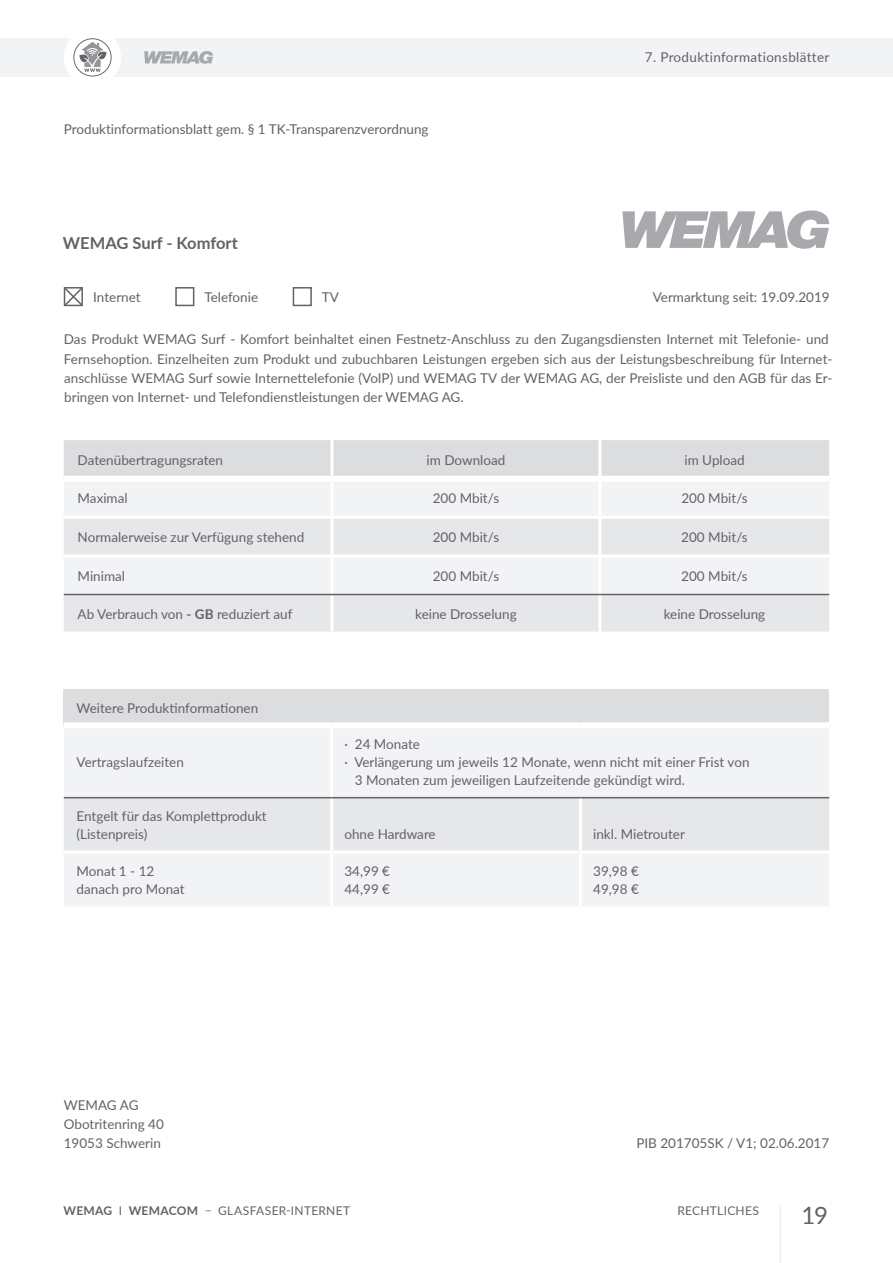
<style>
.page{position:relative;width:893px;height:1263px;background:#fff}
.page>*{position:absolute;margin:0;border:0;box-sizing:border-box;transform-origin:0 0}
.t1{font:24px "Lato";color:#636366}
.t2{font:700 16.5px "Lato";color:#636366}
.t3{font:13.5px/19.2px "Lato";color:#636366}
.t4{font:13.5px "Lato";letter-spacing:.025em;color:#636366}
.t5{font:12px "Lato";letter-spacing:.025em;color:#636366}
.s1{font-weight:700}
</style>
<div class="page">
<hr style="left:780px;top:1205px;width:1px;height:58px;background:#e6e7e9">
<div style="left:0;top:38px;width:893px;height:39px;background:#f2f3f4"></div>
<div style="left:64px;top:29px;width:57px;height:57px;background:#fff;border-radius:50%"></div>
<svg style="left:73px;top:38px;width:39px;height:39px"></svg>
<svg style="left:144px;top:51px;width:69px;height:13px"></svg>
<div style="left:175px;top:287px;width:19px;height:19px;border:2px solid #636366"></div>
<div style="left:293px;top:287px;width:19px;height:19px;border:2px solid #636366"></div>
<div style="left:64px;top:440px;width:765px;height:36px;background:#dcdddf"></div>
<div style="left:64px;top:482px;width:765px;height:34px;background:#f2f3f4"></div>
<svg style="left:64px;top:519px;width:765px;height:113px;fill:#e6e7e9"></svg>
<hr style="left:64px;top:554px;width:268px;height:3px;background:#fff">
<hr style="left:331px;top:482px;width:3px;height:34px;background:#fff">
<hr style="left:598px;top:482px;width:3px;height:34px;background:#fff">
<hr style="left:331px;top:440px;width:3px;height:36px;background:#fff">
<hr style="left:598px;top:519px;width:3px;height:35px;background:#fff">
<hr style="left:598px;top:557px;width:3px;height:37px;background:#fff">
<hr style="left:331px;top:595px;width:3px;height:37px;background:#fff">
<hr style="left:598px;top:595px;width:3px;height:37px;background:#fff">
<hr style="left:598px;top:440px;width:3px;height:36px;background:#fff">
<hr style="left:331px;top:519px;width:3px;height:35px;background:#fff">
<hr style="left:332px;top:554px;width:268px;height:3px;background:#fff">
<hr style="left:331px;top:557px;width:3px;height:37px;background:#fff">
<hr style="left:600px;top:554px;width:229px;height:3px;background:#fff">
<hr style="left:64px;top:594px;width:268px;height:1px;background:#636366">
<hr style="left:332px;top:594px;width:268px;height:1px;background:#636366">
<hr style="left:600px;top:594px;width:229px;height:1px;background:#636366">
<div style="left:64px;top:689px;width:765px;height:36px;background:#dcdddf"></div>
<div style="left:64px;top:728px;width:765px;height:178px;background:#f2f3f4"></div>
<div style="left:64px;top:798px;width:765px;height:52px;background:#e6e7e9"></div>
<hr style="left:330px;top:728px;width:3px;height:69px;background:#fff">
<hr style="left:330px;top:798px;width:3px;height:52px;background:#fff">
<hr style="left:579px;top:798px;width:3px;height:52px;background:#fff">
<hr style="left:64px;top:850px;width:268px;height:3px;background:#fff">
<hr style="left:332px;top:850px;width:248px;height:3px;background:#fff">
<hr style="left:330px;top:853px;width:3px;height:53px;background:#fff">
<hr style="left:580px;top:850px;width:249px;height:3px;background:#fff">
<hr style="left:579px;top:853px;width:3px;height:53px;background:#fff">
<hr style="left:64px;top:797px;width:268px;height:1px;background:#636366">
<hr style="left:332px;top:797px;width:248px;height:1px;background:#636366">
<hr style="left:580px;top:797px;width:249px;height:1px;background:#636366">
<div style="left:64px;top:722px;width:268px;height:6px;background:#fff"></div>
<div style="left:332px;top:722px;width:248px;height:6px;background:#fff"></div>
<div style="left:580px;top:722px;width:249px;height:6px;background:#fff"></div>
<svg style="left:622px;top:210px;width:207px;height:39px"></svg>
<svg style="left:63px;top:287px;width:20px;height:20px"></svg>
<p class="t3" style="left:64px;top:119px;width:366px">Produktinformationsblatt gem. § 1 TK-Transparenzverordnung</p>
<p class="t2" style="left:63px;top:231px;width:176px">WEMAG Surf - Komfort</p>
<p class="t4" style="left:645px;top:48px;width:186px">7. Produktinformationsblätter</p>
<p class="t3" style="left:93px;top:287px;width:49px">Internet</p>
<p class="t3" style="left:204px;top:287px;width:55px">Telefonie</p>
<p class="t3" style="left:322px;top:287px;width:19px">TV</p>
<p class="t3" style="left:653px;top:287px;width:179px">Vermarktung seit: 19.09.2019</p>
<p class="t3" style="left:64px;top:329px;width:770px">Das Produkt WEMAG Surf - Komfort beinhaltet einen Festnetz-Anschluss zu den Zugangsdiensten Internet mit Telefonie- und Fernsehoption. Einzelheiten zum Produkt und zubuchbaren Leistungen ergeben sich aus der Leistungsbeschreibung für Internet&shy;anschlüsse WEMAG Surf sowie Internettelefonie (VoIP) und WEMAG TV der WEMAG AG, der Preisliste und den AGB für das Er&shy;bringen von Internet- und Telefondienstleistungen der WEMAG AG.</p>
<p class="t3" style="left:78px;top:450px;width:147px">Datenübertragungsraten</p>
<p class="t3" style="left:427px;top:450px;width:80px">im Download</p>
<p class="t3" style="left:684px;top:450px;width:62px">im Upload</p>
<p class="t3" style="left:78px;top:488px;width:51px">Maximal</p>
<p class="t3" style="left:433px;top:488px;width:68px">200 Mbit/s</p>
<p class="t3" style="left:681px;top:488px;width:68px">200 Mbit/s</p>
<p class="t3" style="left:78px;top:527px;width:228px">Normalerweise zur Verfügung stehend</p>
<p class="t3" style="left:433px;top:527px;width:68px">200 Mbit/s</p>
<p class="t3" style="left:681px;top:527px;width:68px">200 Mbit/s</p>
<p class="t3" style="left:78px;top:566px;width:49px">Minimal</p>
<p class="t3" style="left:433px;top:566px;width:68px">200 Mbit/s</p>
<p class="t3" style="left:681px;top:566px;width:68px">200 Mbit/s</p>
<p class="t3" style="left:78px;top:604px;width:216px">Ab Verbrauch von <span class="s1">- GB</span> reduziert auf</p>
<p class="t3" style="left:415px;top:604px;width:103px">keine Drosselung</p>
<p class="t3" style="left:664px;top:604px;width:103px">keine Drosselung</p>
<p class="t3" style="left:77px;top:697px;width:183px">Weitere Produktinformationen</p>
<p class="t3" style="left:77px;top:752px;width:109px">Vertragslaufzeiten</p>
<p class="t3" style="left:77px;top:807px;width:192px;line-height:18px">Entgelt für das Komplettprodukt (Listenpreis)</p>
<p class="t3" style="left:344px;top:734px;width:77px">· 24 Monate</p>
<p class="t3" style="left:344px;top:752px;width:407px">· Verlängerung um jeweils 12 Monate, wenn nicht mit einer Frist von</p>
<p class="t3" style="left:355px;top:770px;width:332px">3 Monaten zum jeweiligen Laufzeitende gekündigt wird.</p>
<p class="t3" style="left:344px;top:824px;width:93px">ohne Hardware</p>
<p class="t3" style="left:593px;top:824px;width:93px">inkl. Mietrouter</p>
<p class="t3" style="left:77px;top:861px;width:110px;line-height:18px">Monat 1 - 12 danach pro Monat</p>
<p class="t3" style="left:344px;top:861px;width:47px;line-height:18px">34,99 €<br>44,99 €</p>
<p class="t3" style="left:593px;top:861px;width:47px;line-height:18px">39,98 €<br>49,98 €</p>
<p class="t3" style="left:64px;top:1095px;width:102px">WEMAG AG<br>Obotritenring 40<br>19053 Schwerin</p>
<p class="t5" style="left:64px;top:1202px;width:288px"><span class="s1">WEMAG</span> I <span class="s1">WEMACOM</span> – GLASFASER-INTERNET</p>
<p class="t3" style="left:636px;top:1133px;width:194px">PIB 201705SK / V1; 02.06.2017</p>
<p class="t5" style="left:677px;top:1202px;width:83px">RECHTLICHES</p>
<h1 class="t1" style="left:802px;top:1198px;width:28px">19</h1>
</div>
